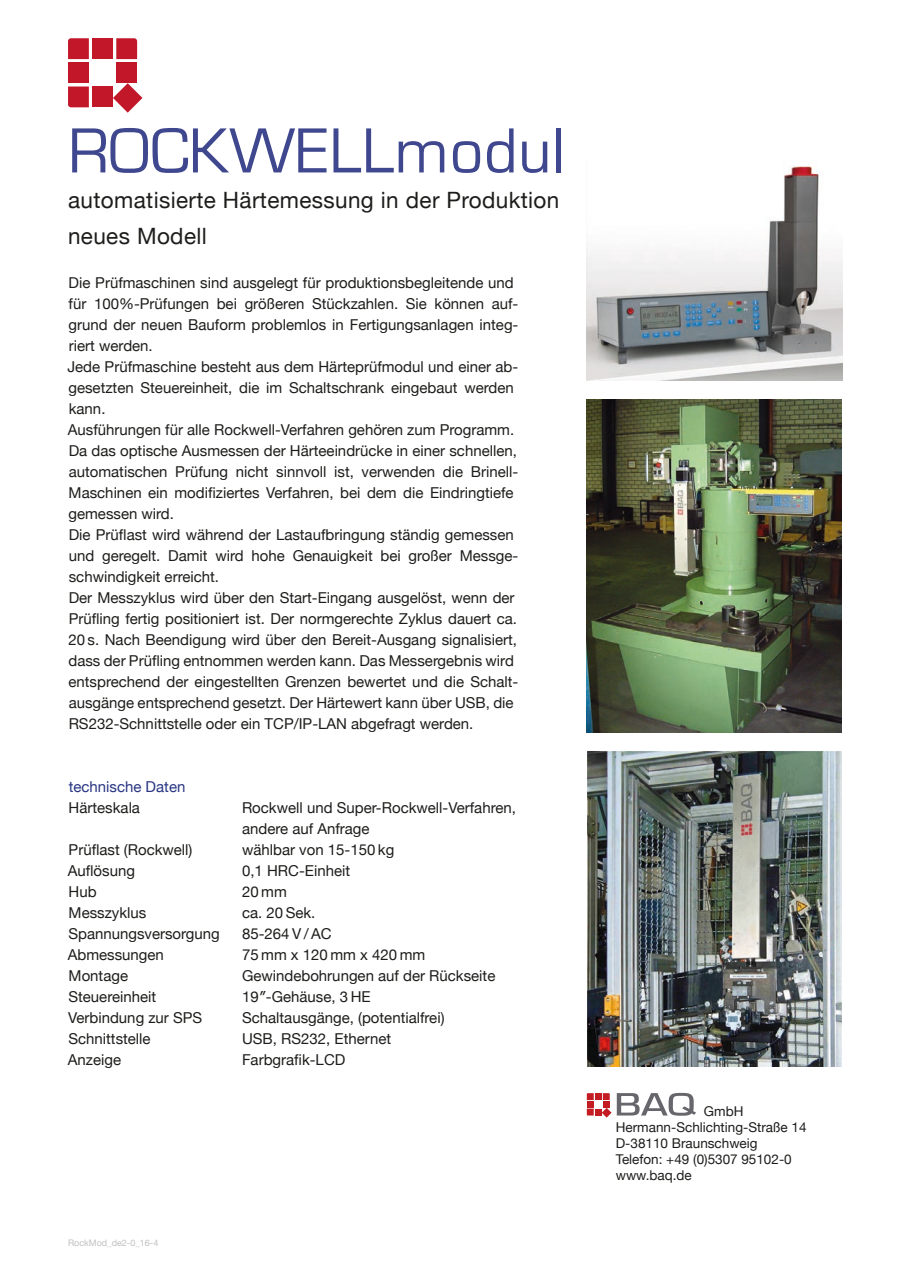
<style>
.page{position:relative;width:910px;height:1280px;background:#fff}
.page>*{position:absolute;margin:0;border:0;box-sizing:border-box;transform-origin:0 0}
.t1{font:66px "Eurostile T";letter-spacing:.01em;color:#3f478e}
.t2{font:22.5px "Helvetica Neue";letter-spacing:.015em;color:#1d1d1b}
.t3{font:15px/21px "Helvetica Neue";color:#1d1d1b}
.t4{font:15px "Helvetica Neue";color:#283583}
.t5{font:13.5px "Helvetica Neue";color:#1d1d1b}
.t6{font:9px "Helvetica Neue";color:#c1c0c0}
</style>
<div class="page">
<div style="left:68px;top:62px;width:21px;height:21px;background:#c21728"></div>
<div style="left:92px;top:87px;width:21px;height:20px;background:#c21728"></div>
<div style="left:92px;top:38px;width:21px;height:21px;background:#c21728"></div>
<svg style="left:113px;top:83px;width:29px;height:30px"></svg>
<div style="left:116px;top:62px;width:21px;height:21px;background:#c21728"></div>
<svg style="left:68px;top:38px;width:21px;height:21px"></svg>
<svg style="left:116px;top:38px;width:21px;height:21px"></svg>
<svg style="left:68px;top:87px;width:21px;height:20px"></svg>
<img style="left:587px;top:751px;width:255px;height:315px">
<img style="left:587px;top:399px;width:254px;height:333px">
<div style="left:587px;top:1101px;width:7px;height:7px;background:#c41c23"></div>
<div style="left:595px;top:1108px;width:7px;height:7px;background:#c41c23"></div>
<div style="left:595px;top:1093px;width:7px;height:7px;background:#c41c23"></div>
<svg style="left:587px;top:1093px;width:7px;height:7px"></svg>
<svg style="left:587px;top:1108px;width:7px;height:7px"></svg>
<svg style="left:602px;top:1093px;width:94px;height:24px"></svg>
<img style="left:587px;top:166px;width:255px;height:215px">
<p class="t1" style="left:68px;top:115px;width:498px">ROCKWELLmodul</p>
<p class="t2" style="left:68px;top:184px;width:493px">automatisierte Härtemessung in der Produktion</p>
<p class="t2" style="left:68px;top:220px;width:140px">neues Modell</p>
<p class="t3" style="left:68px;top:273px;width:451px">Die Prüfmaschinen sind ausgelegt für produktionsbegleitende und für 100%-Prüfungen bei größeren Stückzahlen. Sie können auf&shy;grund der neuen Bauform problemlos in Fertigungsanlagen integ&shy;riert werden.</p>
<p class="t3" style="left:67px;top:357px;width:453px">Jede Prüfmaschine besteht aus dem Härteprüfmodul und einer ab&shy;gesetzten Steuereinheit, die im Schaltschrank eingebaut werden kann.</p>
<p class="t3" style="left:68px;top:420px;width:448px">Ausführungen für alle Rockwell-Verfahren gehören zum Programm.</p>
<p class="t3" style="left:68px;top:441px;width:451px">Da das optische Ausmessen der Härteeindrücke in einer schnellen, automatischen Prüfung nicht sinnvoll ist, verwenden die Brinell-Maschinen ein modifiziertes Verfahren, bei dem die Eindringtiefe gemessen wird.</p>
<p class="t3" style="left:69px;top:525px;width:451px">Die Prüflast wird während der Lastaufbringung ständig gemessen und geregelt. Damit wird hohe Genauigkeit bei großer Messge&shy;schwindigkeit erreicht.</p>
<p class="t3" style="left:68px;top:588px;width:451px">Der Messzyklus wird über den Start-Eingang ausgelöst, wenn der Prüfling fertig positioniert ist. Der normgerechte Zyklus dauert ca.<br>20 s. Nach Beendigung wird über den Bereit-Ausgang signalisiert, dass der Prüfling entnommen werden kann. Das Messergebnis wird entsprechend der eingestellten Grenzen bewertet und die Schalt&shy;ausgänge entsprechend gesetzt. Der Härtewert kann über USB, die RS232-Schnittstelle oder ein TCP/IP-LAN abgefragt werden.</p>
<p class="t4" style="left:69px;top:776px;width:118px">technische Daten</p>
<p class="t3" style="left:69px;top:798px;width:73px">Härteskala</p>
<p class="t3" style="left:242px;top:798px;width:275px">Rockwell und Super-Rockwell-Verfahren,</p>
<p class="t3" style="left:242px;top:819px;width:129px">andere auf Anfrage</p>
<p class="t3" style="left:69px;top:840px;width:125px">Prüflast (Rockwell)</p>
<p class="t3" style="left:242px;top:840px;width:154px">wählbar von 15-150 kg</p>
<p class="t3" style="left:68px;top:861px;width:69px">Auflösung</p>
<p class="t3" style="left:242px;top:861px;width:110px">0,1 HRC-Einheit</p>
<p class="t3" style="left:69px;top:882px;width:30px">Hub</p>
<p class="t3" style="left:242px;top:882px;width:46px">20 mm</p>
<p class="t3" style="left:69px;top:903px;width:79px">Messzyklus</p>
<p class="t3" style="left:242px;top:903px;width:75px">ca. 20 Sek.</p>
<p class="t3" style="left:68px;top:924px;width:153px">Spannungsversorgung</p>
<p class="t3" style="left:242px;top:924px;width:91px">85-264 V / AC</p>
<p class="t3" style="left:68px;top:945px;width:98px">Abmessungen</p>
<p class="t3" style="left:242px;top:945px;width:185px">75 mm x 120 mm x 420 mm</p>
<p class="t3" style="left:69px;top:966px;width:61px">Montage</p>
<p class="t3" style="left:242px;top:966px;width:255px">Gewindebohrungen auf der Rückseite</p>
<p class="t3" style="left:68px;top:987px;width:89px">Steuereinheit</p>
<p class="t3" style="left:242px;top:987px;width:130px">19″-Gehäuse, 3 HE</p>
<p class="t3" style="left:68px;top:1008px;width:136px">Verbindung zur SPS</p>
<p class="t3" style="left:242px;top:1008px;width:204px">Schaltausgänge, (potentialfrei)</p>
<p class="t3" style="left:68px;top:1029px;width:84px">Schnittstelle</p>
<p class="t3" style="left:242px;top:1029px;width:151px">USB, RS232, Ethernet</p>
<p class="t3" style="left:68px;top:1050px;width:55px">Anzeige</p>
<p class="t3" style="left:242px;top:1050px;width:105px">Farbgrafik-LCD</p>
<p class="t6" style="left:68px;top:1236px;width:92px">RockMod_de2-0_16-4</p>
<p class="t5" style="left:704px;top:1101px;width:41px">GmbH</p>
<p class="t5" style="left:616px;top:1117px;width:192px">Hermann-Schlichting-Straße 14</p>
<p class="t5" style="left:616px;top:1133px;width:143px">D-38110 Braunschweig</p>
<p class="t5" style="left:616px;top:1150px;width:177px">Telefon: +49 (0)5307 95102-0</p>
<p class="t5" style="left:616px;top:1166px;width:77px">www.baq.de</p>
</div>
